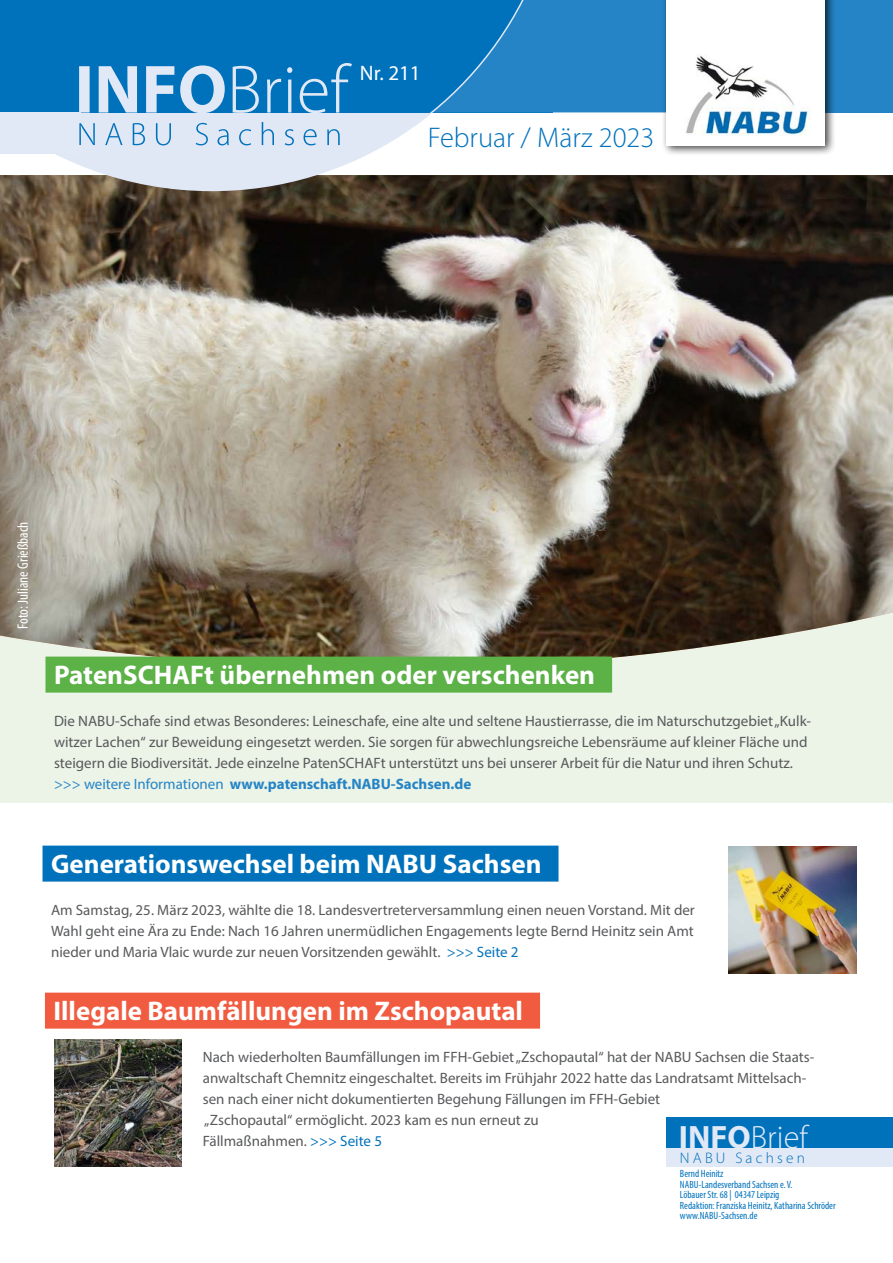
<style>
.page{position:relative;width:893px;height:1263px;background:#fff}
.page>*{position:absolute;margin:0;border:0;box-sizing:border-box;transform-origin:0 0}
.t1{font:300 32.4px "Myriad Pro";color:#e1e8f6}
.t2{font:300 28.5px "Myriad Pro";color:#0072bc}
.t3{font:700 27px "Myriad Pro";color:#fff}
.t4{font:21px "Myriad Pro";color:#fff}
.t5{font:300 15.3px "Myriad Pro";letter-spacing:.21em;color:#0072bc}
.t6{font:15px/21px "Myriad Pro";color:#58595b}
.t7{font:condensed 15px "Myriad Pro";color:#fff}
.t8{font:condensed 10.5px/10.5px "Myriad Pro";color:#0072bc}
.s1{color:#2484c6}
.s2{font-weight:700;color:#2484c6}
.s3{color:#0072bc}
.s4{font-weight:700}
</style>
<div class="page">
<div style="left:0;top:552px;width:893px;height:251px;background:#ecf3e7"></div>
<img style="left:0;top:175px;width:893px;height:493px">
<div style="left:746px;top:0;width:147px;height:112px;background:#2484c6"></div>
<div style="left:666px;top:1147px;width:227px;height:20px;background:#e1e8f6"></div>
<div style="left:666px;top:1117px;width:227px;height:30px;background:#0072bc"></div>
<div style="left:531px;top:0;width:130px;height:112px;background:#2484c6"></div>
<svg style="left:0;top:0;width:531px;height:192px;background:#609fca"></svg>
<div style="left:661px;top:0;width:175px;height:157px;background:#000;opacity:.75"></div>
<div style="left:666px;top:0;width:159px;height:145px;background:#fff"></div>
<img style="left:686px;top:55px;width:124px;height:80px">
<div style="left:45px;top:993px;width:495px;height:36px;background:#f15b40"></div>
<div style="left:45px;top:657px;width:567px;height:36px;background:#5cb147"></div>
<div style="left:43px;top:846px;width:515px;height:36px;background:#0072bc"></div>
<img style="left:729px;top:846px;width:127px;height:128px">
<img style="left:54px;top:1039px;width:128px;height:128px">
<h3 class="t4" style="left:360px;top:60px;width:62px">Nr. 211</h3>
<h2 class="t2" style="left:428px;top:121px;width:228px">Februar / März 2023</h2>
<p class="t7" style="left:14px;top:629px;width:109px;rotate:-90deg">Foto: Juliane Grießbach</p>
<h3 class="t3" style="left:0;top:552px;width:43px">ww</h3>
<h3 class="t3" style="left:54px;top:657px;width:543px">PatenSCHAFt übernehmen oder verschenken</h3>
<p class="t6" style="left:54px;top:710px;width:759px">Die NABU-Schafe sind etwas Besonderes: Leineschafe, eine alte und seltene Haustierrasse, die im Naturschutzgebiet „Kulk&shy;witzer Lachen“ zur Beweidung eingesetzt werden. Sie sorgen für abwechlungsreiche Lebensräume auf kleiner Fläche und steigern die Biodiversität. Jede einzelne PatenSCHAFt unterstützt uns bei unserer Arbeit für die Natur und ihren Schutz. <span class="s1">&gt;&gt;&gt; weitere Informationen</span> <span class="s2">www.patenschaft.NABU-Sachsen.de</span></p>
<h3 class="t3" style="left:51px;top:846px;width:492px">Generationswechsel beim NABU Sachsen</h3>
<p class="t6" style="left:51px;top:899px;width:645px;text-align:justify">Am Samstag, 25. März 2023, wählte die 18. Landesvertreterversammlung einen neuen Vorstand. Mit der Wahl geht eine Ära zu Ende: Nach 16 Jahren unermüdlichen Engagements legte Bernd Heinitz sein Amt nieder und Maria Vlaic wurde zur neuen Vorsitzenden gewählt. <span class="s3">&gt;&gt;&gt; Seite 2</span></p>
<h3 class="t3" style="left:53px;top:993px;width:471px">Illegale Baumfällungen im Zschopautal</h3>
<p class="t6" style="left:203px;top:1046px;width:613px">Nach wiederholten Baumfällungen im FFH-Gebiet „Zschopautal“ hat der NABU Sachsen die Staats&shy;anwaltschaft Chemnitz eingeschaltet. Bereits im Frühjahr 2022 hatte das Landratsamt Mittelsach&shy;sen nach einer nicht dokumentierten Begehung Fällungen im FFH-Gebiet<br>„Zschopautal“ ermöglicht. 2023 kam es nun erneut zu<br>Fällmaßnahmen. <span class="s3">&gt;&gt;&gt; Seite 5</span></p>
<h1 class="t1" style="left:679px;top:1117px;width:131px"><span class="s4">INFO</span>Brief</h1>
<p class="t5" style="left:680px;top:1149px;width:127px">NABU Sachsen</p>
<p class="t8" style="left:680px;top:1168px;width:157px">Bernd Heinitz<br>NABU-Landesverband Sachsen e.V.<br>Löbauer Str. 68 | 04347 Leipzig<br>Redaktion: Franziska Heinitz, Katharina Schröder www.NABU-Sachsen.de</p>
</div>
